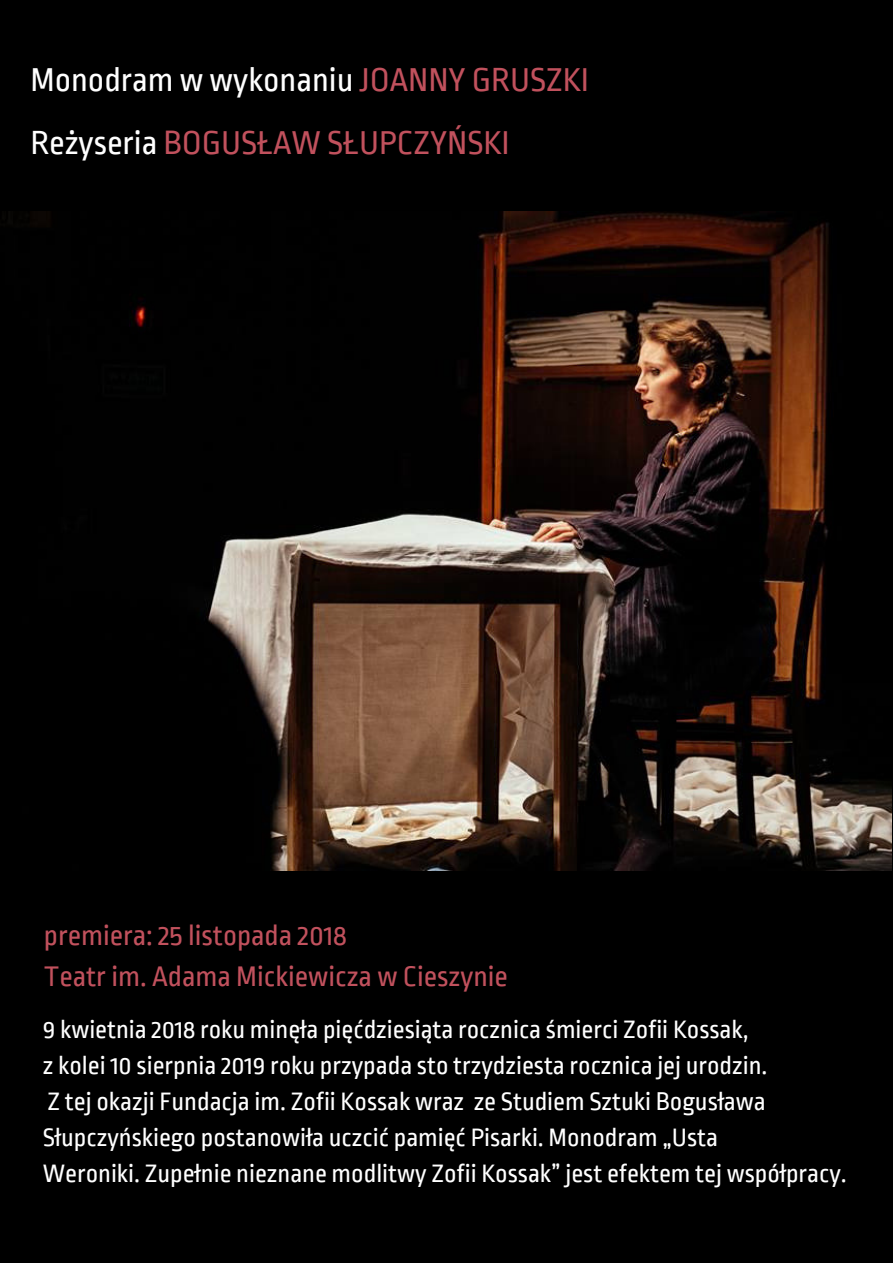
<style>
.page{position:relative;width:893px;height:1263px;background:#000}
.page>*{position:absolute;margin:0;border:0;box-sizing:border-box;transform-origin:0 0}
.t1{font:34.8px/63px "Ropa Sans";color:#c1515d}
.t2{font:29.85px/41.7px "Ropa Sans";color:#c1515d}
.t3{font:26.55px/36px "Ropa Sans";color:#fff}
.s1{color:#fff}
</style>
<div class="page">
<img style="left:30px;top:212px;width:862px;height:658px">
<h1 class="t1" style="left:30px;top:49px;width:560px"><span class="s1">Monodram w wykonaniu</span> JOANNY GRUSZKI<br><span class="s1">Reżyseria</span> BOGUSŁAW SŁUPCZYŃSKI</h1>
<p class="t2" style="left:44px;top:915px;width:465px">premiera: 25 listopada 2018<br>Teatr im. Adama Mickiewicza w Cieszynie</p>
<p class="t3" style="left:43px;top:1012px;width:805px">9 kwietnia 2018 roku minęła pięćdziesiąta rocznica śmierci Zofii Kossak,<br>z kolei 10 sierpnia 2019 roku przypada sto trzydziesta rocznica jej urodzin.<br>Z tej okazji Fundacja im. Zofii Kossak wraz ze Studiem Sztuki Bogusława Słupczyńskiego postanowiła uczcić pamięć Pisarki. Monodram „Usta<br>Weroniki. Zupełnie nieznane modlitwy Zofii Kossak” jest efektem tej współpracy.</p>
</div>
